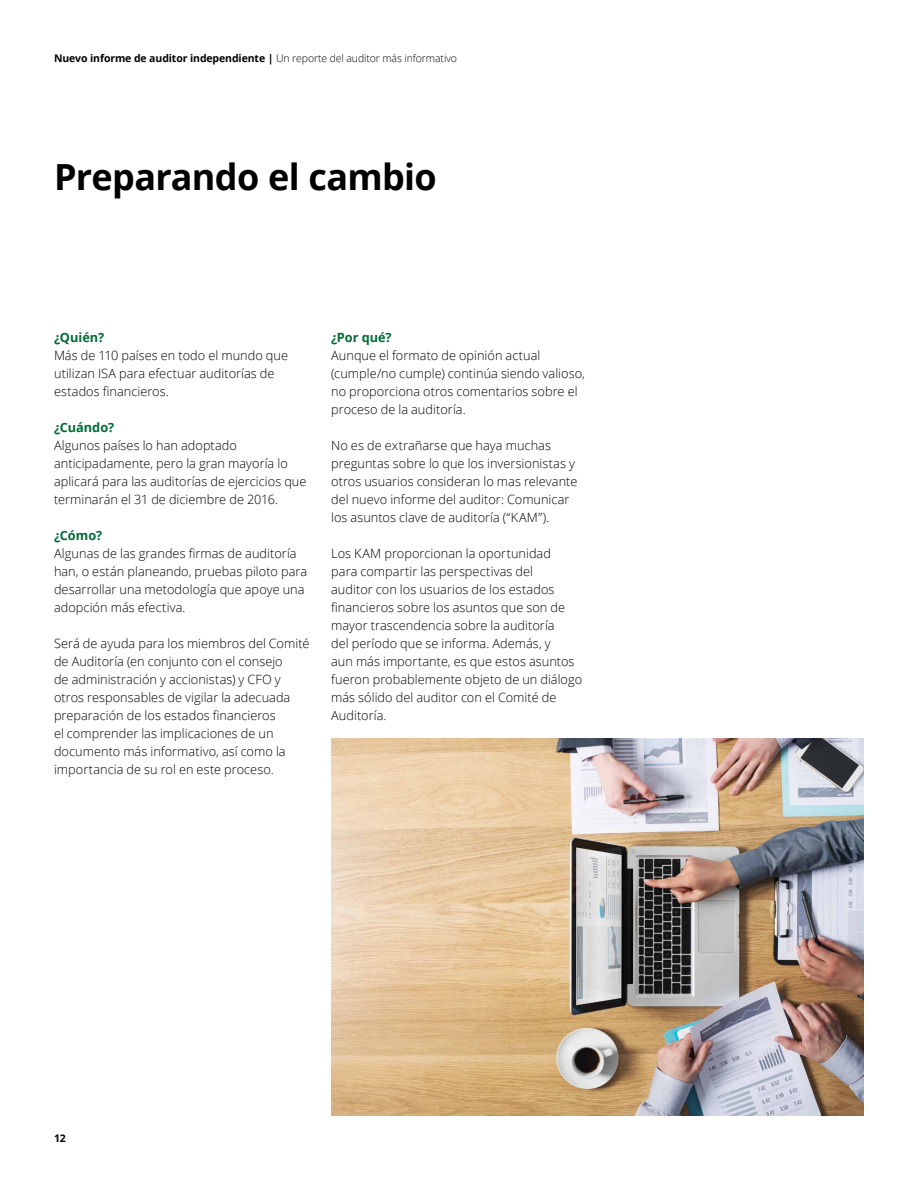
<style>
.page{position:relative;width:918px;height:1188px;background:#fff}
.page>*{position:absolute;margin:0;border:0;box-sizing:border-box;transform-origin:0 0}
.t1{font:700 36px "Open Sans";letter-spacing:-.02em;color:#000}
.t2{font:300 12.75px/18px "Open Sans";letter-spacing:.005em;color:#000}
.t3{font:700 12.75px "Open Sans";color:#006b35}
.t4{font:700 10.5px "Open Sans";letter-spacing:-.01em;color:#000}
.s1{font-weight:300}
</style>
<div class="page">
<img style="left:331px;top:738px;width:533px;height:378px">
<p class="t4" style="left:54px;top:51px;width:405px">Nuevo informe de auditor independiente | <span class="s1">Un reporte del auditor más informativo</span></p>
<h1 class="t1" style="left:54px;top:151px;width:384px">Preparando el cambio</h1>
<p class="t3" style="left:54px;top:328px;width:52px">¿Quién?</p>
<p class="t2" style="left:54px;top:346px;width:236px">Más de 110 países en todo el mundo que utilizan ISA para efectuar auditorías de estados financieros.</p>
<p class="t3" style="left:54px;top:418px;width:62px">¿Cuándo?</p>
<p class="t2" style="left:54px;top:436px;width:254px">Algunos países lo han adoptado anticipadamente, pero la gran mayoría lo aplicará para las auditorías de ejercicios que terminarán el 31 de diciembre de 2016.</p>
<p class="t3" style="left:54px;top:526px;width:50px">¿Cómo?</p>
<p class="t2" style="left:54px;top:544px;width:255px">Algunas de las grandes firmas de auditoría han, o están planeando, pruebas piloto para desarrollar una metodología que apoye una adopción más efectiva.</p>
<p class="t2" style="left:54px;top:634px;width:257px">Será de ayuda para los miembros del Comité de Auditoría (en conjunto con el consejo<br>de administración y accionistas) y CFO y otros responsables de vigilar la adecuada preparación de los estados financieros<br>el comprender las implicaciones de un documento más informativo, así como la importancia de su rol en este proceso.</p>
<p class="t3" style="left:331px;top:328px;width:62px">¿Por qué?</p>
<p class="t2" style="left:331px;top:346px;width:255px">Aunque el formato de opinión actual (cumple/no cumple) continúa siendo valioso, no proporciona otros comentarios sobre el proceso de la auditoría.</p>
<p class="t2" style="left:331px;top:436px;width:248px">No es de extrañarse que haya muchas preguntas sobre lo que los inversionistas y otros usuarios consideran lo mas relevante del nuevo informe del auditor: Comunicar los asuntos clave de auditoría (“KAM”).</p>
<p class="t2" style="left:331px;top:544px;width:252px">Los KAM proporcionan la oportunidad<br>para compartir las perspectivas del<br>auditor con los usuarios de los estados financieros sobre los asuntos que son de mayor trascendencia sobre la auditoría<br>del período que se informa. Además, y<br>aun más importante, es que estos asuntos fueron probablemente objeto de un diálogo más sólido del auditor con el Comité de Auditoría.</p>
<p class="t4" style="left:54px;top:1131px;width:13px">12</p>
</div>
